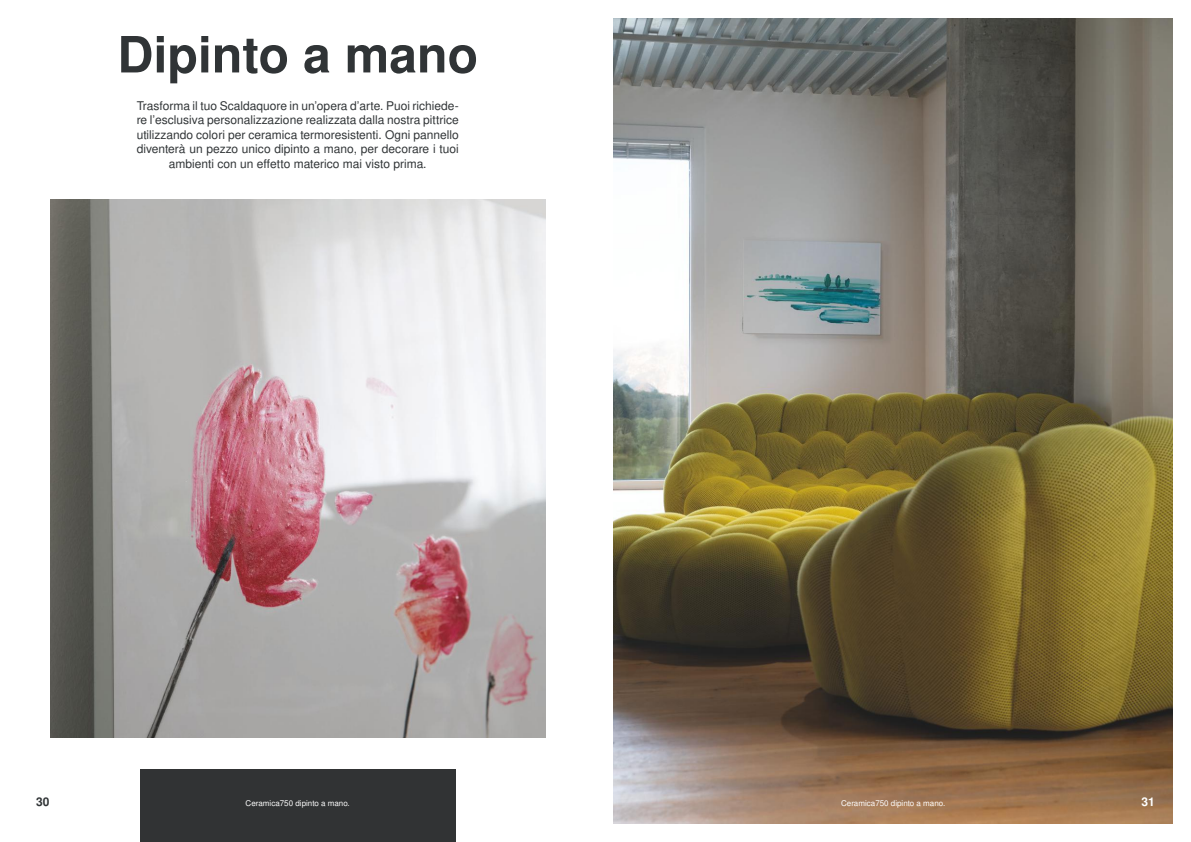
<style>
.page{position:relative;width:1191px;height:842px;background:#fff}
.page>*{position:absolute;margin:0;border:0;box-sizing:border-box;transform-origin:0 0}
.t1{font:700 50px "Nimbus San L";color:#303436}
.t2{font:12px/14.4px "Nimbus San L";color:#303436;text-align:center}
.t3{font:700 12px "Nimbus San L";color:#303436}
.t4{font:700 12px "Nimbus San L";color:#fff}
.t5{font:8px "Nimbus San L";color:#fff}
</style>
<div class="page">
<div style="left:140px;top:770px;width:315px;height:72px;background:#313334"></div>
<img style="left:614px;top:18px;width:558px;height:805px">
<img style="left:50px;top:199px;width:495px;height:538px">
<h1 class="t1" style="left:117px;top:19px;width:362px">Dipinto a mano</h1>
<p class="t2" style="left:137px;top:98px;width:324px">Trasforma il tuo Scaldaquore in un’opera d’arte. Puoi richiede&shy;re l’esclusiva personalizzazione realizzata dalla nostra pittrice utilizzando colori per ceramica termoresistenti. Ogni pannello diventerà un pezzo unico dipinto a mano, per decorare i tuoi ambienti con un effetto materico mai visto prima.</p>
<p class="t3" style="left:36px;top:793px;width:15px">30</p>
<p class="t5" style="left:841px;top:797px;width:106px">Ceramica750 dipinto a mano.</p>
<p class="t4" style="left:1141px;top:793px;width:15px">31</p>
<p class="t5" style="left:246px;top:797px;width:106px">Ceramica750 dipinto a mano.</p>
</div>
